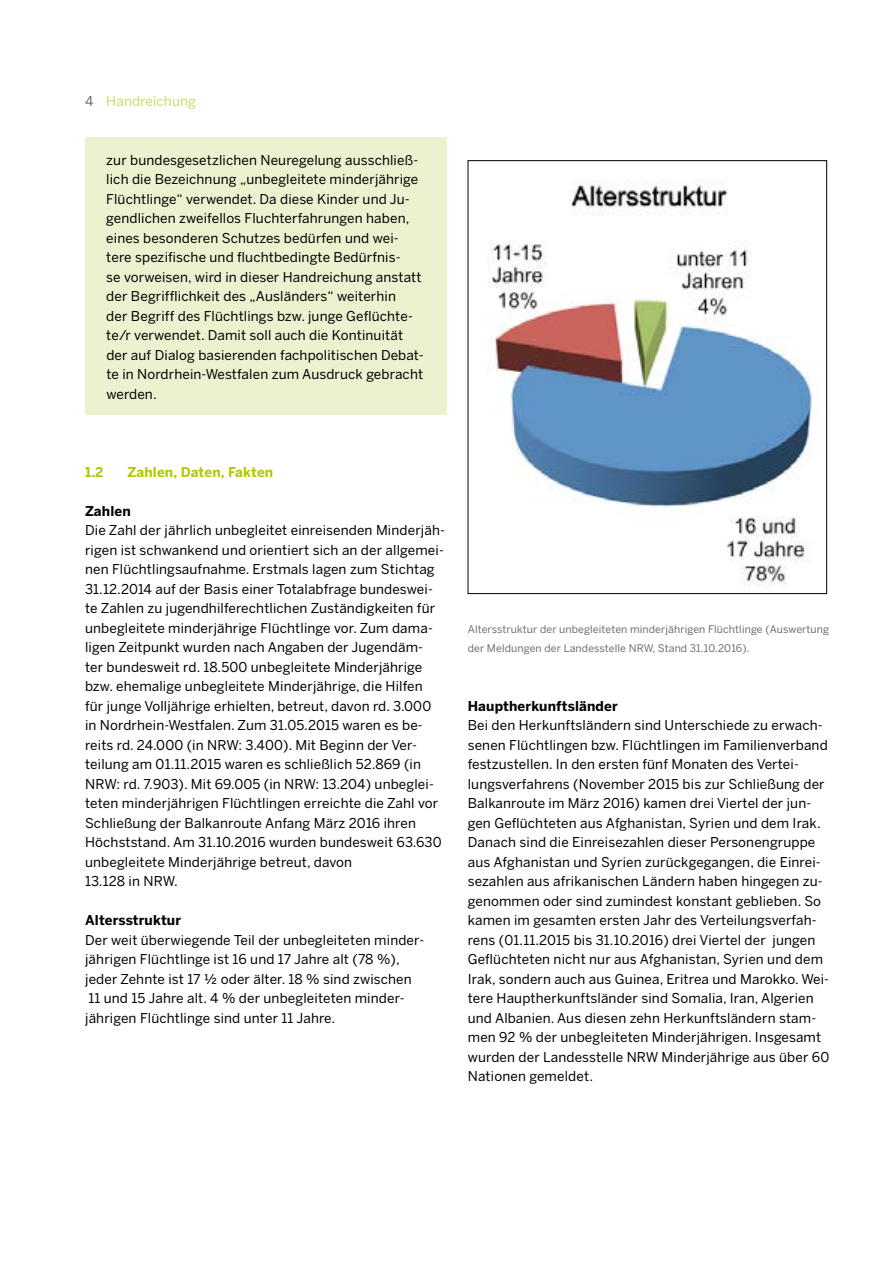
<style>
.page{position:relative;width:893px;height:1263px;background:#fff}
.page>*{position:absolute;margin:0;border:0;box-sizing:border-box;transform-origin:0 0}
.t1{font:13.5px/19.5px "Benton Sans";letter-spacing:.01em;color:#000}
.t2{font:700 13.5px "Benton Sans";letter-spacing:.01em;color:#000}
.t3{font:700 13.5px "Benton Sans";letter-spacing:.01em;color:#afca00}
.t4{font:13.5px "Benton Sans";letter-spacing:.01em;color:#cad969}
.t5{font:10.5px/19.5px "Benton Sans";letter-spacing:.01em;color:#6e6e6e}
.s1{color:#6e6e6e}
</style>
<div class="page">
<div style="left:85px;top:137px;width:361px;height:277px;background:#ecf1d0"></div>
<img style="left:488px;top:180px;width:329px;height:406px">
<div style="left:468px;top:160px;width:359px;height:434px;border:1px solid #000"></div>
<p class="t4" style="left:85px;top:93px;width:112px"><span class="s1">4</span> Handreichung</p>
<p class="t1" style="left:106px;top:150px;width:319px">zur bundesgesetzlichen Neuregelung ausschließ&shy;lich die Bezeichnung „unbegleitete minderjährige Flüchtlinge“ verwendet. Da diese Kinder und Ju&shy;gendlichen zweifellos Fluchterfahrungen haben, eines besonderen Schutzes bedürfen und wei&shy;tere spezifische und fluchtbedingte Bedürfnis-<br>se vorweisen, wird in dieser Handreichung anstatt der Begrifflichkeit des „Ausländers“ weiterhin<br>der Begriff des Flüchtlings bzw. junge Geflüchte&shy;te/r verwendet. Damit soll auch die Kontinuität der auf Dialog basierenden fachpolitischen Debat&shy;te in Nordrhein-Westfalen zum Ausdruck gebracht werden.</p>
<p class="t3" style="left:85px;top:464px;width:20px">1.2</p>
<p class="t3" style="left:128px;top:464px;width:147px">Zahlen, Daten, Fakten</p>
<p class="t2" style="left:85px;top:503px;width:47px">Zahlen</p>
<p class="t1" style="left:85px;top:520px;width:361px">Die Zahl der jährlich unbegleitet einreisenden Minderjäh&shy;rigen ist schwankend und orientiert sich an der allgemei&shy;nen Flüchtlingsaufnahme. Erstmals lagen zum Stichtag 31.12.2014 auf der Basis einer Totalabfrage bundeswei&shy;te Zahlen zu jugendhilferechtlichen Zuständigkeiten für unbegleitete minderjährige Flüchtlinge vor. Zum dama&shy;ligen Zeitpunkt wurden nach Angaben der Jugendäm-<br>ter bundesweit rd. 18.500 unbegleitete Minderjährige bzw. ehemalige unbegleitete Minderjährige, die Hilfen<br>für junge Volljährige erhielten, betreut, davon rd. 3.000 in Nordrhein-Westfalen. Zum 31.05.2015 waren es be&shy;reits rd. 24.000 (in NRW: 3.400). Mit Beginn der Ver&shy;teilung am 01.11.2015 waren es schließlich 52.869 (in NRW: rd. 7.903). Mit 69.005 (in NRW: 13.204) unbeglei&shy;teten minderjährigen Flüchtlingen erreichte die Zahl vor Schließung der Balkanroute Anfang März 2016 ihren Höchststand. Am 31.10.2016 wurden bundesweit 63.630 unbegleitete Minderjährige betreut, davon<br>13.128 in NRW.</p>
<p class="t2" style="left:85px;top:912px;width:97px">Altersstruktur</p>
<p class="t1" style="left:85px;top:930px;width:340px">Der weit überwiegende Teil der unbegleiteten minder&shy;jährigen Flüchtlinge ist 16 und 17 Jahre alt (78 %), jeder Zehnte ist 17 ½ oder älter. 18 % sind zwischen 11 und 15 Jahre alt. 4 % der unbegleiteten minder&shy;jährigen Flüchtlinge sind unter 11 Jahre.</p>
<p class="t5" style="left:468px;top:619px;width:363px">Altersstruktur der unbegleiteten minderjährigen Flüchtlinge (Auswertung der Meldungen der Landesstelle NRW, Stand 31.10.2016).</p>
<p class="t2" style="left:468px;top:698px;width:152px">Hauptherkunftsländer</p>
<p class="t1" style="left:468px;top:715px;width:363px">Bei den Herkunftsländern sind Unterschiede zu erwach&shy;senen Flüchtlingen bzw. Flüchtlingen im Familienverband festzustellen. In den ersten fünf Monaten des Vertei&shy;lungsverfahrens (November 2015 bis zur Schließung der Balkanroute im März 2016) kamen drei Viertel der jun&shy;gen Geflüchteten aus Afghanistan, Syrien und dem Irak.<br>Danach sind die Einreisezahlen dieser Personengruppe aus Afghanistan und Syrien zurückgegangen, die Einrei&shy;sezahlen aus afrikanischen Ländern haben hingegen zu&shy;genommen oder sind zumindest konstant geblieben. So kamen im gesamten ersten Jahr des Verteilungsverfah&shy;rens (01.11.2015 bis 31.10.2016) drei Viertel der jungen Geflüchteten nicht nur aus Afghanistan, Syrien und dem Irak, sondern auch aus Guinea, Eritrea und Marokko. Wei&shy;tere Hauptherkunftsländer sind Somalia, Iran, Algerien und Albanien. Aus diesen zehn Herkunftsländern stam&shy;men 92 % der unbegleiteten Minderjährigen. Insgesamt wurden der Landesstelle NRW Minderjährige aus über 60<br>Nationen gemeldet.</p>
</div>
